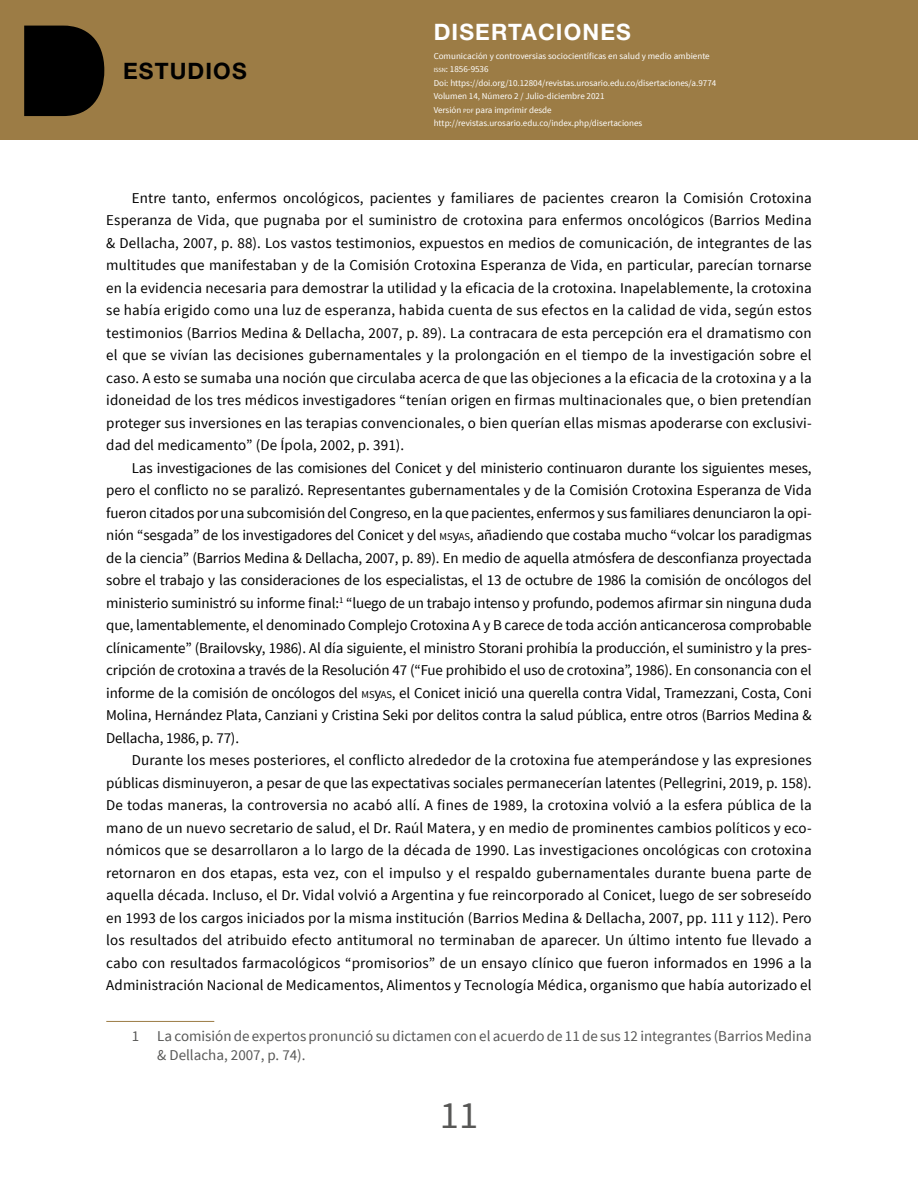
<style>
.page{position:relative;width:918px;height:1188px;background:#fff}
.page>*{position:absolute;margin:0;border:0;box-sizing:border-box;transform-origin:0 0}
.t1{font:38.4px "Source Sans Pro";color:#575756}
.t2{font:700 22.65px "Helvetica Neue LT Std";letter-spacing:.05em;color:#fff}
.t3{font:700 22.65px "Helvetica Neue LT Std";letter-spacing:.05em;color:#000}
.t4{font:15px/22.5px "Source Sans Pro";letter-spacing:.01em;color:#000;text-align:justify}
.t5{font:15px/19.5px "Source Sans Pro";color:#575756}
.t6{font:9px/13.5px "Source Sans Pro";color:#fff}
.s1{font-size:6.3px}
.s2{font-size:10.5px}
</style>
<div class="page">
<div style="left:0;top:0;width:918px;height:139px;background:#9c7c45"></div>
<svg style="left:24px;top:26px;width:80px;height:90px;background:#0e0b06"></svg>
<hr style="left:106px;top:1021px;width:108px;height:1px;background:#9c7c45">
<h2 class="t3" style="left:123px;top:57px;width:125px">ESTUDIOS</h2>
<h2 class="t2" style="left:434px;top:18px;width:199px">DISERTACIONES</h2>
<p class="t6" style="left:434px;top:49px;width:284px">Comunicación y controversias sociocientíficas en salud y medio ambiente <span class="s1">ISSN</span>: 1856-9536<br>Doi: https://doi.org/10.12804/revistas.urosario.edu.co/disertaciones/a.9774<br>Volumen 14, Número 2 / Julio-diciembre 2021<br>Versión <span class="s1">PDF</span> para imprimir desde http://revistas.urosario.edu.co/index.php/disertaciones</p>
<p class="t4" style="left:106px;top:187px;width:707px;text-indent:26px">Entre tanto, enfermos oncológicos, pacientes y familiares de pacientes crearon la Comisión Crotoxina Esperanza de Vida, que pugnaba por el suministro de crotoxina para enfermos oncológicos (Barrios Medina &amp; Dellacha, 2007, p. 88). Los vastos testimonios, expuestos en medios de comunicación, de integrantes de las multitudes que manifestaban y de la Comisión Crotoxina Esperanza de Vida, en particular, parecían tornarse en la evidencia necesaria para demostrar la utilidad y la eficacia de la crotoxina. Inapelablemente, la crotoxina se había erigido como una luz de esperanza, habida cuenta de sus efectos en la calidad de vida, según estos testimonios (Barrios Medina &amp; Dellacha, 2007, p. 89). La contracara de esta percepción era el dramatismo con el que se vivían las decisiones gubernamentales y la prolongación en el tiempo de la investigación sobre el caso. A esto se sumaba una noción que circulaba acerca de que las objeciones a la eficacia de la crotoxina y a la idoneidad de los tres médicos investigadores “tenían origen en firmas multinacionales que, o bien pretendían proteger sus inversiones en las terapias convencionales, o bien querían ellas mismas apoderarse con exclusivi&shy;dad del medicamento” (De Ípola, 2002, p. 391).</p>
<p class="t4" style="left:106px;top:457px;width:707px;text-indent:26px">Las investigaciones de las comisiones del Conicet y del ministerio continuaron durante los siguientes meses, pero el conflicto no se paralizó. Representantes gubernamentales y de la Comisión Crotoxina Esperanza de Vida fueron citados por una subcomisión del Congreso, en la que pacientes, enfermos y sus familiares denunciaron la opi&shy;nión “sesgada” de los investigadores del Conicet y del <span class="s2">MS</span>y<span class="s2">AS</span>, añadiendo que costaba mucho “volcar los paradigmas de la ciencia” (Barrios Medina &amp; Dellacha, 2007, p. 89). En medio de aquella atmósfera de desconfianza proyectada sobre el trabajo y las consideraciones de los especialistas, el 13 de octubre de 1986 la comisión de oncólogos del ministerio suministró su informe final:<sup>1</sup> “luego de un trabajo intenso y profundo, podemos afirmar sin ninguna duda que, lamentablemente, el denominado Complejo Crotoxina A y B carece de toda acción anticancerosa comprobable clínicamente” (Brailovsky, 1986). Al día siguiente, el ministro Storani prohibía la producción, el suministro y la pres&shy;cripción de crotoxina a través de la Resolución 47 (“Fue prohibido el uso de crotoxina”, 1986). En consonancia con el informe de la comisión de oncólogos del <span class="s2">MS</span>y<span class="s2">AS</span>, el Conicet inició una querella contra Vidal, Tramezzani, Costa, Coni Molina, Hernández Plata, Canziani y Cristina Seki por delitos contra la salud pública, entre otros (Barrios Medina &amp; Dellacha, 1986, p. 77).</p>
<p class="t4" style="left:106px;top:749px;width:707px;text-indent:26px">Durante los meses posteriores, el conflicto alrededor de la crotoxina fue atemperándose y las expresiones públicas disminuyeron, a pesar de que las expectativas sociales permanecerían latentes (Pellegrini, 2019, p. 158).<br>De todas maneras, la controversia no acabó allí. A fines de 1989, la crotoxina volvió a la esfera pública de la mano de un nuevo secretario de salud, el Dr. Raúl Matera, y en medio de prominentes cambios políticos y eco&shy;nómicos que se desarrollaron a lo largo de la década de 1990. Las investigaciones oncológicas con crotoxina retornaron en dos etapas, esta vez, con el impulso y el respaldo gubernamentales durante buena parte de aquella década. Incluso, el Dr. Vidal volvió a Argentina y fue reincorporado al Conicet, luego de ser sobreseído en 1993 de los cargos iniciados por la misma institución (Barrios Medina &amp; Dellacha, 2007, pp. 111 y 112). Pero los resultados del atribuido efecto antitumoral no terminaban de aparecer. Un último intento fue llevado a cabo con resultados farmacológicos “promisorios” de un ensayo clínico que fueron informados en 1996 a la Administración Nacional de Medicamentos, Alimentos y Tecnología Médica, organismo que había autorizado el</p>
<p class="t5" style="left:157px;top:1026px;width:656px;text-indent:-26px">1 La comisión de expertos pronunció su dictamen con el acuerdo de 11 de sus 12 integrantes (Barrios Medina &amp; Dellacha, 2007, p. 74).</p>
<h1 class="t1" style="left:440px;top:1092px;width:40px">11</h1>
</div>
